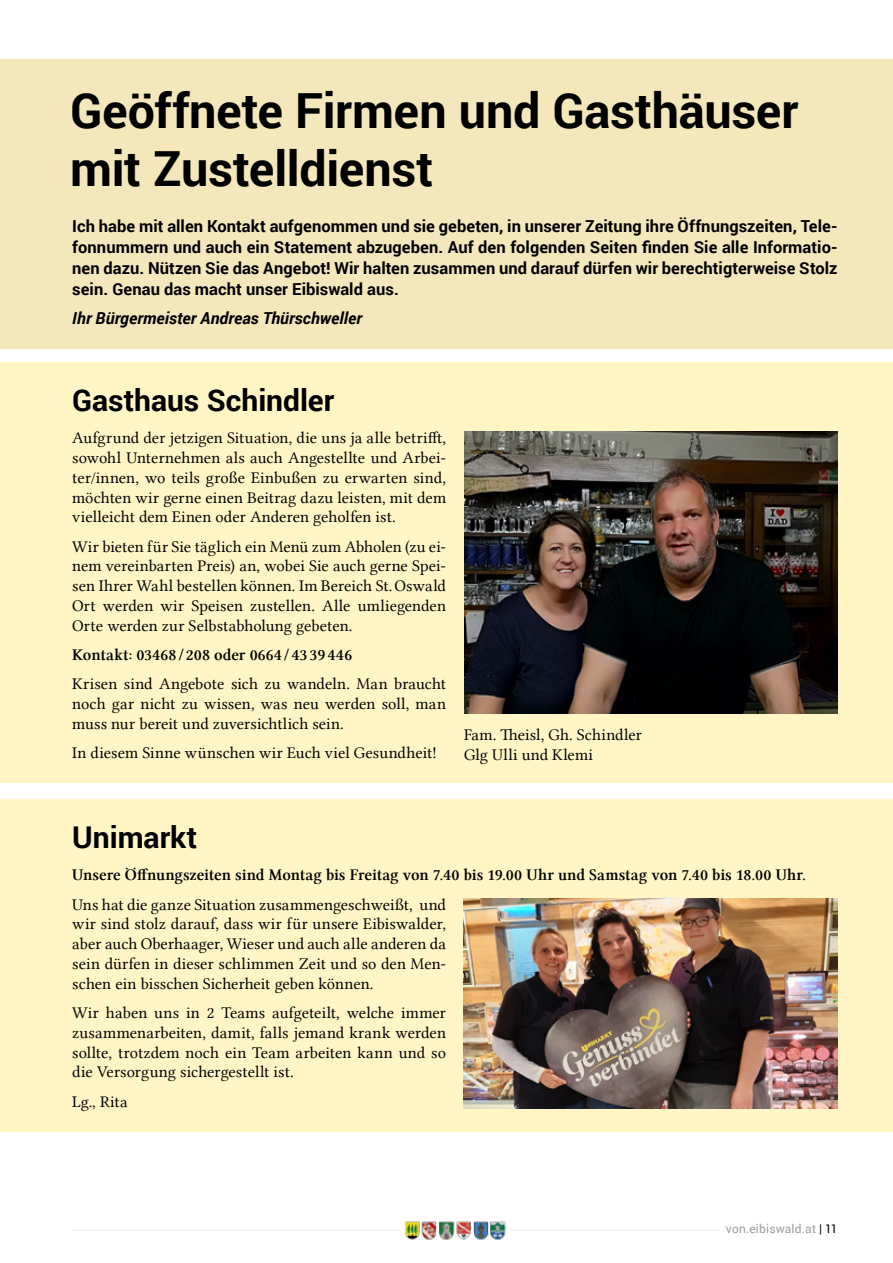
<style>
.page{position:relative;width:893px;height:1263px;background:#fff}
.page>*{position:absolute;margin:0;border:0;box-sizing:border-box;transform-origin:0 0}
.UE{font:700 48.45px/58.1px "Roboto";letter-spacing:-.005em;color:#000}
.UE_span{font:700 30px "Roboto";color:#000}
.Kastl_Text{font:16.5px/19.8px "Lin Libertine";letter-spacing:.005em;color:#000;text-align:justify}
.UE-2{font:700 16.5px/21px "Roboto";letter-spacing:.005em;color:#000;text-align:justify}
.Kastl_Text_span{font:16.5px "Lin Libertine Z";color:#000}
.UE-3{font:italic 700 16.5px "Roboto";letter-spacing:.005em;color:#000}
.Kastl_Text-2{font:16.5px "Lin Libertine Z";color:#000}
.t1{font:12px "Roboto";letter-spacing:.015em;color:#9d9d9c}
.s1{color:#000}
</style>
<div class="page">
<hr style="left:72px;top:1229px;width:702px;height:2px;background:#edf3ee">
<div style="left:720px;top:1221px;width:118px;height:15px;background:#fff"></div>
<img style="left:399px;top:1221px;width:111px;height:19px">
<div style="left:0;top:362px;width:893px;height:420px;background:#fff5c5"></div>
<img style="left:464px;top:431px;width:374px;height:282px">
<div style="left:0;top:799px;width:893px;height:333px;background:#fff5c5"></div>
<img style="left:463px;top:898px;width:375px;height:211px">
<div style="left:0;top:60px;width:893px;height:289px;background:#f3e7bb"></div>
<p class="UE" style="left:70px;top:80px;width:730px">Geöffnete Firmen und Gasthäuser mit Zustelldienst</p>
<p class="UE-2" style="left:72px;top:215px;width:767px">Ich habe mit allen Kontakt aufgenommen und sie gebeten, in unserer Zeitung ihre Öffnungszeiten, Tele&shy;fonnummern und auch ein Statement abzugeben. Auf den folgenden Seiten finden Sie alle Informatio&shy;nen dazu. Nützen Sie das Angebot! Wir halten zusammen und darauf dürfen wir berechtigterweise Stolz sein. Genau das macht unser Eibiswald aus.</p>
<p class="UE-3" style="left:72px;top:307px;width:291px">Ihr Bürgermeister Andreas Thürschweller</p>
<p class="UE_span" style="left:72px;top:379px;width:264px">Gasthaus Schindler</p>
<p class="Kastl_Text" style="left:72px;top:428px;width:375px">Aufgrund der jetzigen Situation, die uns ja alle betrifft, sowohl Unternehmen als auch Angestellte und Arbei&shy;ter/innen, wo teils große Einbußen zu erwarten sind, möchten wir gerne einen Beitrag dazu leisten, mit dem vielleicht dem Einen oder Anderen geholfen ist.</p>
<p class="Kastl_Text" style="left:72px;top:536px;width:375px">Wir bieten für Sie täglich ein Menü zum Abholen (zu ei&shy;nem vereinbarten Preis) an, wobei Sie auch gerne Spei&shy;sen Ihrer Wahl bestellen können. Im Bereich St. Oswald Ort werden wir Speisen zustellen. Alle umliegenden Orte werden zur Selbstabholung gebeten.</p>
<p class="Kastl_Text-2" style="left:72px;top:645px;width:282px">Kontakt: 03468 / 208 oder 0664 / 43 39 446</p>
<p class="Kastl_Text" style="left:72px;top:674px;width:375px">Krisen sind Angebote sich zu wandeln. Man braucht noch gar nicht zu wissen, was neu werden soll, man muss nur bereit und zuversichtlich sein.</p>
<p class="Kastl_Text" style="left:72px;top:742px;width:366px">In diesem Sinne wünschen wir Euch viel Gesundheit!</p>
<p class="Kastl_Text" style="left:464px;top:725px;width:180px">Fam. Theisl, Gh. Schindler<br>Glg Ulli und Klemi</p>
<p class="UE_span" style="left:72px;top:816px;width:127px">Unimarkt</p>
<p class="Kastl_Text_span" style="left:72px;top:866px;width:735px">Unsere Öffnungszeiten sind Montag bis Freitag von 7.40 bis 19.00 Uhr und Samstag von 7.40 bis 18.00 Uhr.</p>
<p class="Kastl_Text" style="left:72px;top:894px;width:375px">Uns hat die ganze Situation zusammengeschweißt, und wir sind stolz darauf, dass wir für unsere Eibiswalder, aber auch Oberhaager, Wieser und auch alle anderen da sein dürfen in dieser schlimmen Zeit und so den Men&shy;schen ein bisschen Sicherheit geben können.</p>
<p class="Kastl_Text" style="left:72px;top:1003px;width:375px">Wir haben uns in 2 Teams aufgeteilt, welche immer zusammenarbeiten, damit, falls jemand krank werden sollte, trotzdem noch ein Team arbeiten kann und so die Versorgung sichergestellt ist.</p>
<p class="Kastl_Text" style="left:72px;top:1091px;width:57px">Lg., Rita</p>
<p class="t1" style="left:726px;top:1221px;width:113px">von.eibiswald.at <span class="s1">| 11</span></p>
</div>
